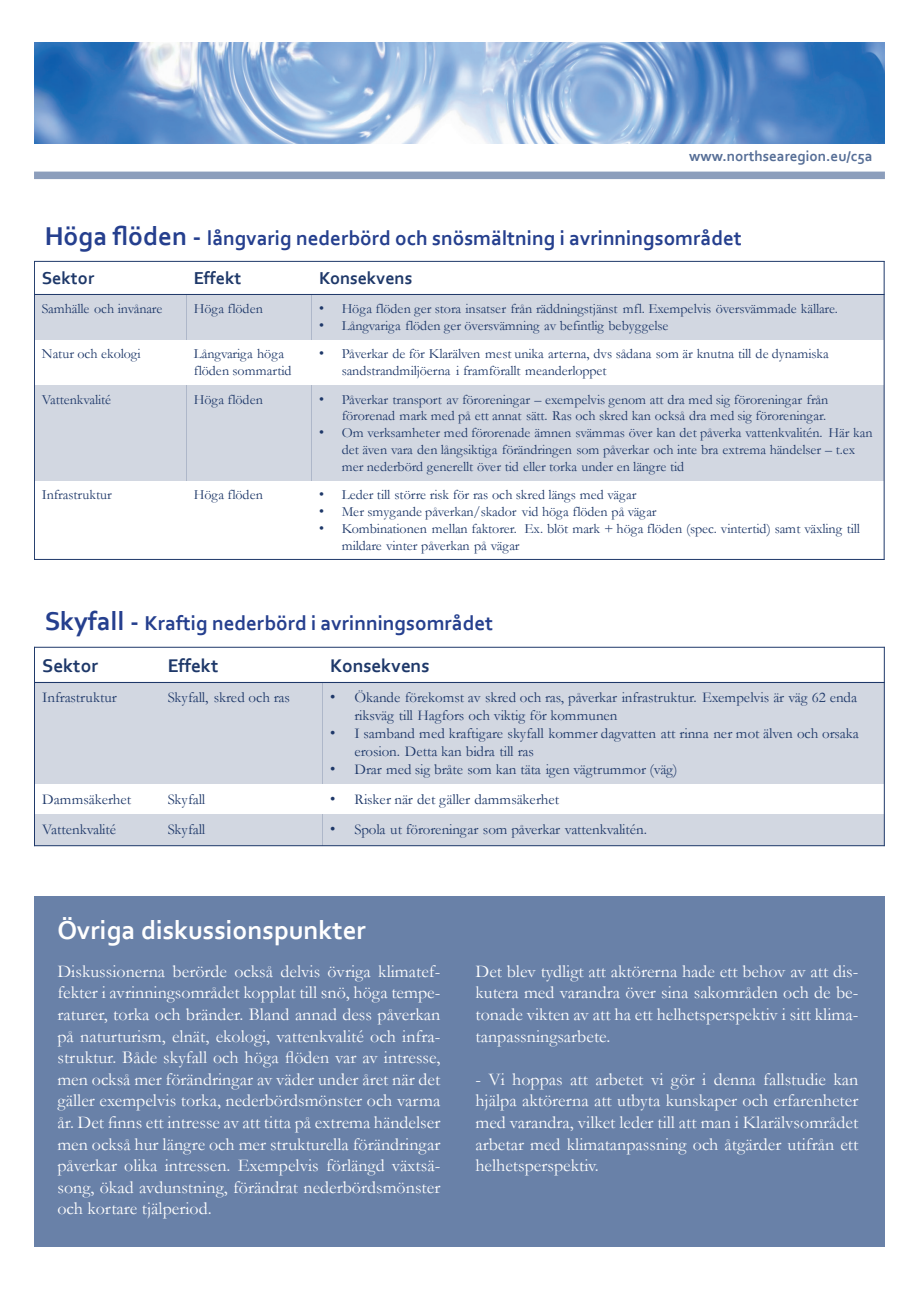
<style>
.page{position:relative;width:919px;height:1289px;background:#fff}
.page>*{position:absolute;margin:0;border:0;box-sizing:border-box;transform-origin:0 0}
.t1{font:700 27px "Corbel";color:#fff}
.t2{font:700 21px "Corbel";color:#253f8e}
.t3{font:700 19.2px "Corbel";color:#1e3869}
.t4{font:18px/21.6px "Garamond";color:#fff;text-align:justify}
.t5{font:700 18px "Corbel";color:#1e3869}
.t6{font:15px/17.7px "Garamond";letter-spacing:-.01em;color:#1e3869}
.t7{font:700 15px "Corbel";color:#566e96}
.t8{font:14.1px/16.5px "Garamond";letter-spacing:-.01em;color:#1e3869}
.s1{font-size:27px}
.s2{font-family:"Arial"}
</style>
<div class="page">
<div style="left:34px;top:895px;width:850px;height:351px;background:#6981a8"></div>
<div style="left:34px;top:294px;width:152px;height:45px;background:#d2d7e1"></div>
<div style="left:186px;top:294px;width:126px;height:45px;background:#d2d7e1"></div>
<div style="left:312px;top:294px;width:572px;height:45px;background:#d2d7e1"></div>
<div style="left:34px;top:385px;width:152px;height:95px;background:#d2d7e1"></div>
<div style="left:186px;top:385px;width:126px;height:95px;background:#d2d7e1"></div>
<div style="left:312px;top:385px;width:572px;height:95px;background:#d2d7e1"></div>
<hr style="left:34px;top:294px;width:850px;height:1px;background:#1e3869">
<hr style="left:34px;top:261px;width:1px;height:299px;background:#1e3869">
<hr style="left:883px;top:261px;width:1px;height:299px;background:#1e3869">
<hr style="left:34px;top:261px;width:850px;height:1px;background:#1e3869">
<hr style="left:34px;top:559px;width:850px;height:1px;background:#1e3869">
<div style="left:34px;top:682px;width:126px;height:102px;background:#d2d7e1"></div>
<div style="left:160px;top:682px;width:162px;height:102px;background:#d2d7e1"></div>
<div style="left:322px;top:682px;width:562px;height:102px;background:#d2d7e1"></div>
<div style="left:34px;top:814px;width:126px;height:31px;background:#d2d7e1"></div>
<div style="left:160px;top:814px;width:162px;height:31px;background:#d2d7e1"></div>
<div style="left:322px;top:814px;width:562px;height:31px;background:#d2d7e1"></div>
<hr style="left:34px;top:682px;width:850px;height:1px;background:#1e3869">
<hr style="left:34px;top:647px;width:1px;height:199px;background:#1e3869">
<hr style="left:883px;top:647px;width:1px;height:199px;background:#1e3869">
<hr style="left:34px;top:647px;width:850px;height:1px;background:#1e3869">
<hr style="left:34px;top:845px;width:850px;height:1px;background:#1e3869">
<img style="left:34px;top:43px;width:850px;height:100px">
<div style="left:34px;top:171px;width:850px;height:8px;background:#8c9ebc"></div>
<p class="t7" style="left:689px;top:146px;width:185px">www.northsearegion.eu/c5a</p>
<h2 class="t2" style="left:45px;top:225px;width:698px"><span class="s1">Höga flöden -</span> långvarig nederbörd och snösmältning i avrinningsområdet</h2>
<p class="t5" style="left:42px;top:267px;width:54px">Sektor</p>
<p class="t5" style="left:194px;top:267px;width:49px">Effekt</p>
<p class="t5" style="left:319px;top:267px;width:95px">Konsekvens</p>
<p class="t8" style="left:42px;top:300px;width:122px">Samhälle och invånare</p>
<p class="t8" style="left:194px;top:300px;width:71px">Höga flöden</p>
<p class="t8" style="left:319px;top:300px;width:520px"><span class="s2">•</span> Höga flöden ger stora insatser från räddningstjänst mfl. Exempelvis översvämmade källare.</p>
<p class="t8" style="left:319px;top:317px;width:351px"><span class="s2">•</span> Långvariga flöden ger översvämning av befintlig bebyggelse</p>
<p class="t8" style="left:42px;top:345px;width:100px">Natur och ekologi</p>
<p class="t8" style="left:194px;top:345px;width:99px">Långvariga höga flöden sommartid</p>
<p class="t8" style="left:342px;top:345px;width:488px;text-indent:-23px"><span class="s2">•</span> Påverkar de för Klarälven mest unika arterna, dvs sådana som är knutna till de dynamiska sandstrandmiljöerna i framförallt meanderloppet</p>
<p class="t8" style="left:42px;top:390px;width:71px">Vattenkvalité</p>
<p class="t8" style="left:194px;top:390px;width:71px">Höga flöden</p>
<p class="t8" style="left:319px;top:390px;width:510px;text-align:right"><span class="s2">•</span> Påverkar transport av föroreningar – exempelvis genom att dra med sig föroreningar från förorenad mark med på ett annat sätt. Ras och skred kan också dra med sig föroreningar.</p>
<p class="t8" style="left:342px;top:424px;width:532px;text-indent:-23px"><span class="s2">•</span> Om verksamheter med förorenade ämnen svämmas över kan det påverka vattenkvalitén. Här kan det även vara den långsiktiga förändringen som påverkar och inte bra extrema händelser – t.ex mer nederbörd generellt över tid eller torka under en längre tid</p>
<p class="t8" style="left:42px;top:486px;width:72px">Infrastruktur</p>
<p class="t8" style="left:194px;top:486px;width:71px">Höga flöden</p>
<p class="t8" style="left:319px;top:486px;width:319px"><span class="s2">•</span> Leder till större risk för ras och skred längs med vägar</p>
<p class="t8" style="left:319px;top:503px;width:339px"><span class="s2">•</span> Mer smygande påverkan/skador vid höga flöden på vägar</p>
<p class="t8" style="left:342px;top:519px;width:519px;line-height:17.1px;text-indent:-23px"><span class="s2">•</span> Kombinationen mellan faktorer. Ex. blöt mark + höga flöden (spec. vintertid) samt växling till mildare vinter påverkan på vägar</p>
<h2 class="t2" style="left:45px;top:610px;width:450px"><span class="s1">Skyfall -</span> Kraftig nederbörd i avrinningsområdet</h2>
<h3 class="t3" style="left:42px;top:653px;width:58px">Sektor</h3>
<h3 class="t3" style="left:168px;top:653px;width:52px">Effekt</h3>
<h3 class="t3" style="left:330px;top:653px;width:101px">Konsekvens</h3>
<p class="t6" style="left:42px;top:688px;width:76px">Infrastruktur</p>
<p class="t6" style="left:168px;top:688px;width:124px">Skyfall, skred och ras</p>
<p class="t6" style="left:354px;top:688px;width:504px;text-indent:-24px"><span class="s2">•</span> Ökande förekomst av skred och ras, påverkar infrastruktur. Exempelvis är väg 62 enda riksväg till Hagfors och viktig för kommunen</p>
<p class="t6" style="left:354px;top:724px;width:506px;line-height:18.1px;text-indent:-24px"><span class="s2">•</span> I samband med kraftigare skyfall kommer dagvatten att rinna ner mot älven och orsaka erosion. Detta kan bidra till ras</p>
<p class="t6" style="left:330px;top:760px;width:349px"><span class="s2">•</span> Drar med sig bråte som kan täta igen vägtrummor (väg)</p>
<p class="t6" style="left:42px;top:790px;width:91px">Dammsäkerhet</p>
<p class="t6" style="left:168px;top:790px;width:39px">Skyfall</p>
<p class="t6" style="left:330px;top:790px;width:230px"><span class="s2">•</span> Risker när det gäller dammsäkerhet</p>
<p class="t6" style="left:42px;top:820px;width:75px">Vattenkvalité</p>
<p class="t6" style="left:168px;top:820px;width:39px">Skyfall</p>
<p class="t6" style="left:330px;top:820px;width:318px"><span class="s2">•</span> Spola ut föroreningar som påverkar vattenkvalitén.</p>
<h1 class="t1" style="left:57px;top:913px;width:310px">Övriga diskussionspunkter</h1>
<p class="t4" style="left:57px;top:959px;width:384px">Diskussionerna berörde också delvis övriga klimatef&shy;fekter i avrinningsområdet kopplat till snö, höga tempe&shy;raturer, torka och bränder. Bland annad dess påverkan på naturturism, elnät, ekologi, vattenkvalité och infra&shy;struktur. Både skyfall och höga flöden var av intresse, men också mer förändringar av väder under året när det gäller exempelvis torka, nederbördsmönster och varma år. Det finns ett intresse av att titta på extrema händelser men också hur längre och mer strukturella förändringar påverkar olika intressen. Exempelvis förlängd växtsä&shy;song, ökad avdunstning, förändrat nederbördsmönster och kortare tjälperiod.</p>
<p class="t4" style="left:475px;top:959px;width:384px">Det blev tydligt att aktörerna hade ett behov av att dis&shy;kutera med varandra över sina sakområden och de be&shy;tonade vikten av att ha ett helhetsperspektiv i sitt klima&shy;tanpassningsarbete.</p>
<p class="t4" style="left:475px;top:1067px;width:384px">- Vi hoppas att arbetet vi gör i denna fallstudie kan hjälpa aktörerna att utbyta kunskaper och erfarenheter med varandra, vilket leder till att man i Klarälvsområdet arbetar med klimatanpassning och åtgärder utifrån ett helhetsperspektiv.</p>
</div>
